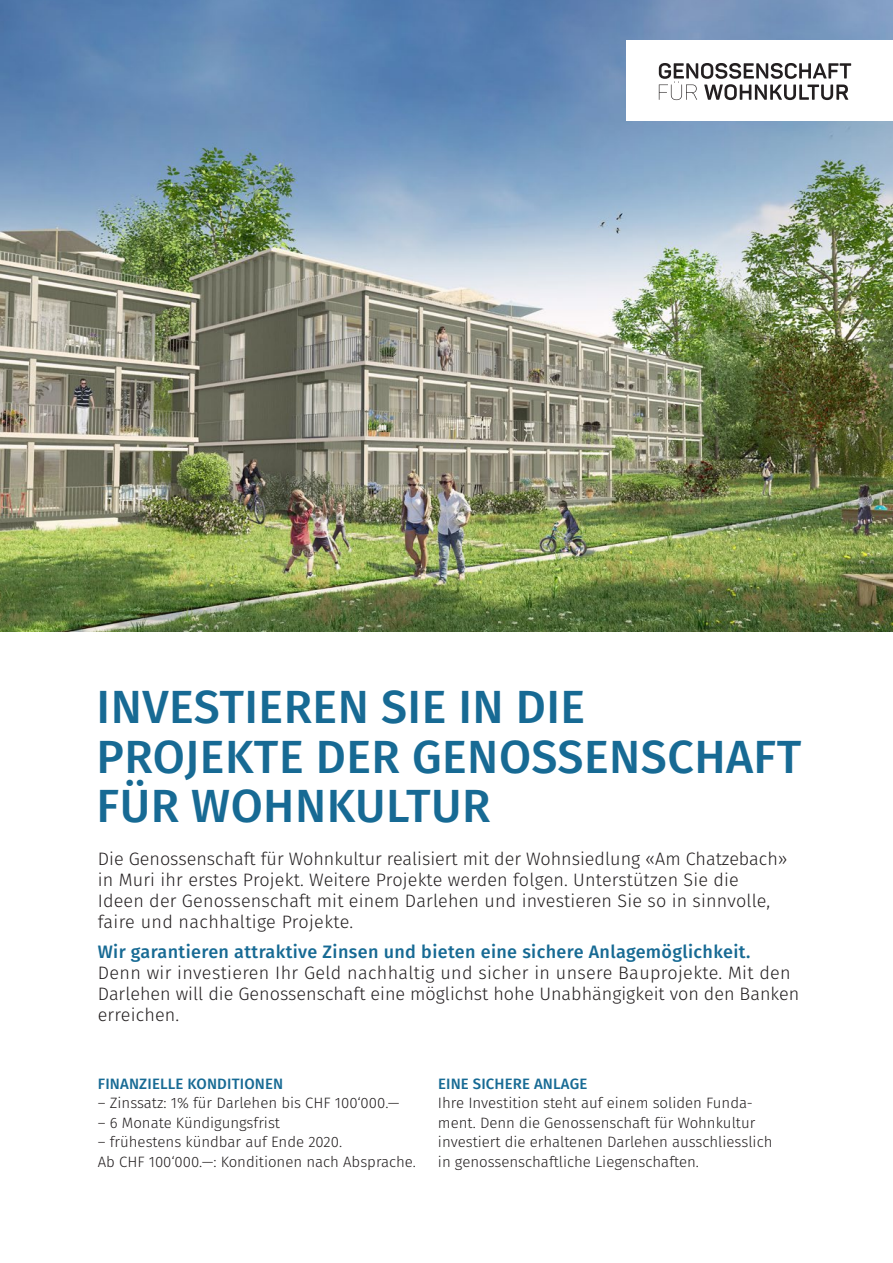
<style>
.page{position:relative;width:893px;height:1263px;background:#fff}
.page>*{position:absolute;margin:0;border:0;box-sizing:border-box;transform-origin:0 0}
.t1{font:500 46.5px/49.5px "Fira Sans";letter-spacing:.01em;color:#176a94}
.t2{font:300 18px/21px "Fira Sans";letter-spacing:.01em;color:#231f20}
.t3{font:500 18px "Fira Sans";letter-spacing:.02em;color:#176a94}
.t4{font:300 15px/19.5px "Fira Sans";color:#231f20}
.t5{font:500 15px "Fira Sans";letter-spacing:.01em;color:#176a94}
</style>
<div class="page">
<img style="left:0;top:0;width:893px;height:631px">
<div style="left:626px;top:40px;width:267px;height:81px;background:#fff"></div>
<svg style="left:659px;top:63px;width:192px;height:37px"></svg>
<h1 class="t1" style="left:97px;top:680px;width:706px">INVESTIEREN SIE IN DIE<br>PROJEKTE DER GENOSSENSCHAFT<br>FÜR WOHNKULTUR</h1>
<p class="t2" style="left:98px;top:848px;width:691px">Die Genossenschaft für Wohnkultur realisiert mit der Wohnsiedlung «Am Chatzebach» in Muri ihr erstes Projekt. Weitere Projekte werden folgen. Unterstützen Sie die Ideen der Genossenschaft mit einem Darlehen und investieren Sie so in sinnvolle, faire und nachhaltige Projekte.</p>
<p class="t3" style="left:98px;top:937px;width:654px">Wir garantieren attraktive Zinsen und bieten eine sichere Anlagemöglichkeit.</p>
<p class="t2" style="left:98px;top:962px;width:703px">Denn wir investieren Ihr Geld nachhaltig und sicher in unsere Bauprojekte. Mit den<br>Darlehen will die Genossenschaft eine möglichst hohe Unabhängigkeit von den Banken erreichen.</p>
<p class="t5" style="left:98px;top:1071px;width:187px">FINANZIELLE KONDITIONEN</p>
<p class="t4" style="left:98px;top:1093px;width:303px">– Zinssatz: 1% für Darlehen bis CHF 100‘000.—</p>
<p class="t4" style="left:98px;top:1113px;width:184px">– 6 Monate Kündigungsfrist</p>
<p class="t4" style="left:98px;top:1132px;width:320px">– frühestens kündbar auf Ende 2020.<br>Ab CHF 100‘000.—: Konditionen nach Absprache.</p>
<p class="t5" style="left:438px;top:1071px;width:151px">EINE SICHERE ANLAGE</p>
<p class="t4" style="left:438px;top:1093px;width:336px">Ihre Investition steht auf einem soliden Funda&shy;ment. Denn die Genossenschaft für Wohnkultur investiert die erhaltenen Darlehen ausschliesslich in genossenschaftliche Liegenschaften.</p>
</div>
